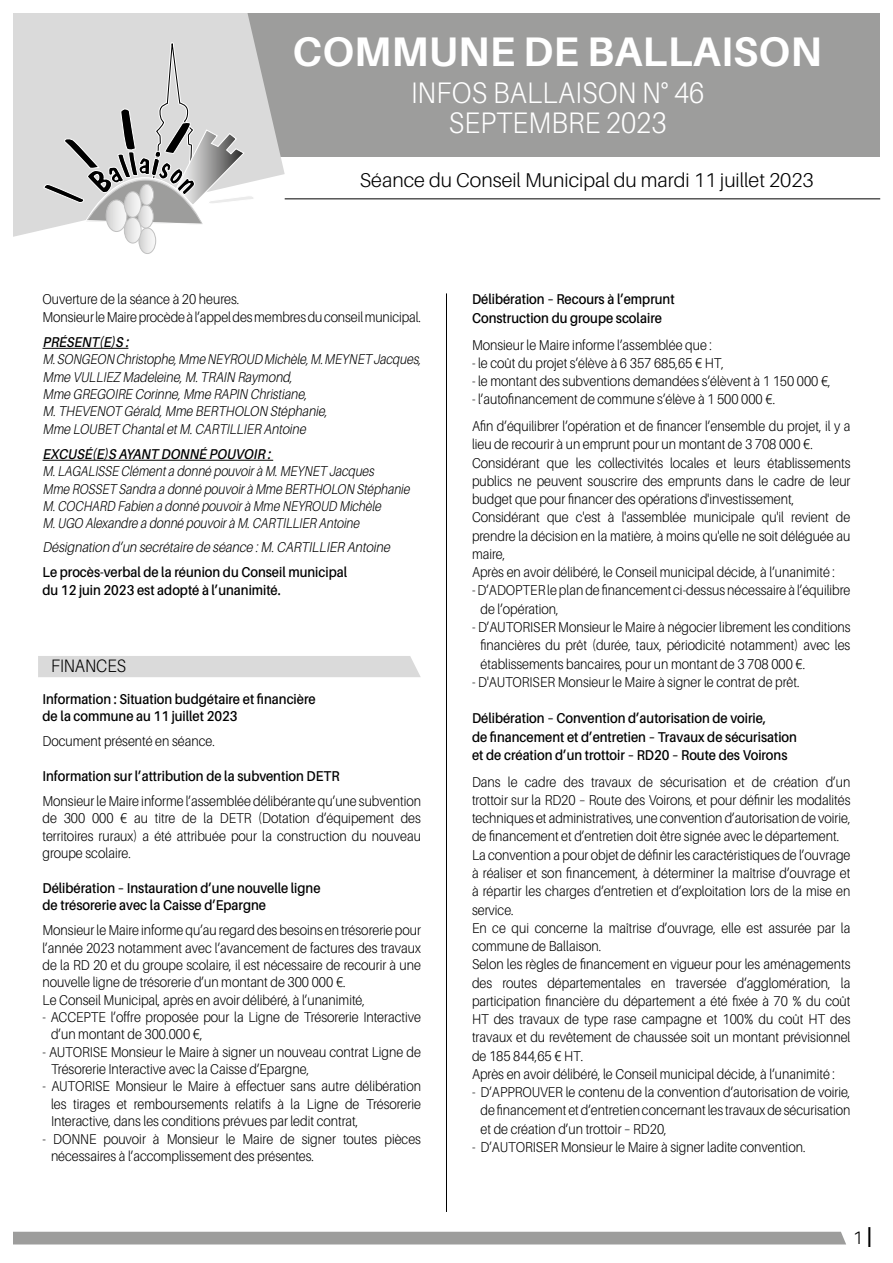
<style>
.page{position:relative;width:893px;height:1263px;background:#fff}
.page>*{position:absolute;margin:0;border:0;box-sizing:border-box;transform-origin:0 0}
.t1{font:700 41.4px "Aileron";letter-spacing:.005em;color:#fff}
.t2{font:300 29.7px/30px "Aileron";letter-spacing:.01em;color:#fff;text-align:center;scale:.91 1}
.t3{font:300 19.95px "Aileron";color:#000}
.t4{font:300 18px "Aileron";color:#000;scale:.9 1}
.t5{font:300 18px "Aileron";color:#000}
.t6{font:300 14.25px/18.3px "Aileron";color:#000;scale:.9 1}
.t7{font:600 14.25px/17.4px "Aileron";color:#000;scale:.9 1}
.t8{font:italic 300 14.25px/17.4px "Aileron";color:#000;scale:.86 1}
.t9{font:italic 300 14.25px/17.4px "Aileron";color:#000;scale:.85 1}
.t10{font:italic 300 14.25px "Aileron";color:#000;scale:.9 1}
.t11{font:italic 600 14.25px "Aileron";color:#000;scale:.9 1}
.s1{font-weight:600;font-size:28.8px}
</style>
<div class="page">
<div style="left:38px;top:656px;width:383px;height:21px;background:#dadada"></div>
<div style="left:117px;top:0;width:776px;height:156px;background:#9d9d9c"></div>
<svg style="left:13px;top:13px;width:272px;height:224px;fill:#dadada"></svg>
<div style="left:138px;top:227px;width:19px;height:28px;border:2px solid #fff;border-radius:50%"></div>
<svg style="left:43px;top:41px;width:213px;height:213px"></svg>
<div style="left:124px;top:217px;width:18px;height:26px;border:1px solid #c1c1c1;border-radius:50%"></div>
<div style="left:0;top:0;width:893px;height:13px;background:#fff"></div>
<div style="left:880px;top:0;width:13px;height:402px;background:#fff"></div>
<hr style="left:43px;top:348px;width:85px;height:1px;background:#000">
<hr style="left:43px;top:460px;width:230px;height:1px;background:#000">
<div style="left:13px;top:1232px;width:833px;height:12px;background:#9d9d9c"></div>
<hr style="left:446px;top:293px;width:1px;height:919px;background:#000">
<hr style="left:285px;top:198px;width:595px;height:1px;background:#000">
<h1 class="t1" style="left:293px;top:28px;width:531px">COMMUNE DE BALLAISON</h1>
<h2 class="t2" style="left:411px;top:78px;width:324px">INFOS BALLAISON N° 46<br>SEPTEMBRE 2023</h2>
<h3 class="t3" style="left:360px;top:169px;width:455px">Séance du Conseil Municipal du mardi 11 juillet 2023</h3>
<p class="t6" style="left:43px;top:291px;width:422px;line-height:17.4px">Ouverture de la séance à 20 heures.<br>Monsieur le Maire procède à l’appel des membres du conseil municipal.</p>
<p class="t11" style="left:43px;top:334px;width:100px">PRÉSENT(E)S :</p>
<p class="t8" style="left:43px;top:351px;width:442px">M.SONGEON Christophe, Mme NEYROUD Michèle, M.MEYNET Jacques, Mme VULLIEZ Madeleine, M.TRAIN Raymond,<br>Mme GREGOIRE Corinne, Mme RAPIN Christiane,<br>M.THEVENOT Gérald, Mme BERTHOLON Stéphanie,<br>Mme LOUBET ChantaletM.CARTILLIER Antoine</p>
<p class="t11" style="left:43px;top:446px;width:258px">EXCUSÉ(E)S AYANT DONNÉ POUVOIR :</p>
<p class="t9" style="left:43px;top:463px;width:437px">M.LAGALISSE Clémenta donné pouvoirà M.MEYNET Jacques<br>Mme ROSSET Sandra a donné pouvoirà Mme BERTHOLON Stéphanie M.COCHARD Fabien a donné pouvoirà Mme NEYROUD Michèle M.UGO Alexandre a donné pouvoirà M.CARTILLIER Antoine</p>
<p class="t10" style="left:43px;top:539px;width:391px">Désignation d’un secrétaire de séance :M.CARTILLIER Antoine</p>
<p class="t7" style="left:43px;top:564px;width:340px">Le procès-verbal de la réunion du Conseil municipal du 12 juin 2023 est adopté à l’unanimité.</p>
<p class="t4" style="left:51px;top:656px;width:85px">FINANCES</p>
<p class="t7" style="left:43px;top:690px;width:305px">Information : Situation budgétaire et financière de la commune au 11 juillet 2023</p>
<p class="t6" style="left:43px;top:732px;width:193px">Document présenté en séance.</p>
<p class="t7" style="left:43px;top:767px;width:332px">Information sur l’attribution de la subvention DETR</p>
<p class="t6" style="left:43px;top:792px;width:422px;line-height:17.4px;text-align:justify">Monsieur le Maire informe l’assemblée délibérante qu’une subvention de 300 000 € au titre de la DETR (Dotation d’équipement des territoires ruraux) a été attribuée pour la construction du nouveau groupe scolaire.</p>
<p class="t7" style="left:43px;top:879px;width:310px">Délibération – Instauration d’une nouvelle ligne de trésorerie avec la Caisse d’Epargne</p>
<p class="t6" style="left:43px;top:922px;width:422px;line-height:17.4px">Monsieur le Maire informe qu’au regard des besoins en trésorerie pour l’année 2023 notamment avec l’avancement de factures des travaux de la RD 20 et du groupe scolaire, il est nécessaire de recourir à une nouvelle ligne de trésorerie d’un montant de 300 000 €.<br>Le Conseil Municipal, après en avoir délibéré, à l’unanimité,</p>
<p class="t6" style="left:51px;top:1008px;width:413px;line-height:17.4px;text-indent:-9px">- ACCEPTE l’offre proposée pour la Ligne de Trésorerie Interactive d’un montant de 300.000 €,</p>
<p class="t6" style="left:51px;top:1043px;width:413px;line-height:17.4px;text-indent:-9px">- AUTORISE Monsieur le Maire à signer un nouveau contrat Ligne de<br>Trésorerie Interactive avec la Caisse d’Epargne,</p>
<p class="t6" style="left:51px;top:1078px;width:413px;line-height:17.4px;text-align:justify;text-indent:-9px">- AUTORISE Monsieur le Maire à effectuer sans autre délibération les tirages et remboursements relatifs à la Ligne de Trésorerie Interactive, dans les conditions prévues par ledit contrat,</p>
<p class="t6" style="left:51px;top:1130px;width:413px;line-height:17.4px;text-indent:-9px">- DONNE pouvoir à Monsieur le Maire de signer toutes pièces nécessaires à l’accomplissement des présentes.</p>
<p class="t7" style="left:472px;top:290px;width:227px;line-height:18.3px">Délibération – Recours à l’emprunt<br>Construction du groupe scolaire</p>
<p class="t6" style="left:472px;top:336px;width:268px">Monsieur le Maire informe l’assemblée que :</p>
<p class="t6" style="left:472px;top:354px;width:282px">- le coût du projet s’élève à 6 357 685,65 € HT,</p>
<p class="t6" style="left:472px;top:372px;width:400px">- le montant des subventions demandées s’élèvent à 1 150 000 €,</p>
<p class="t6" style="left:472px;top:386px;width:422px;line-height:26.8px">- l’autofinancement de commune s’élève à 1 500 000 €.<br>Afin d’équilibrer l’opération et de financer l’ensemble du projet, il y a</p>
<p class="t6" style="left:472px;top:435px;width:422px">lieu de recourir à un emprunt pour un montant de 3 708 000 €.<br>Considérant que les collectivités locales et leurs établissements publics ne peuvent souscrire des emprunts dans le cadre de leur budget que pour financer des opérations d'investissement, Considérant que c'est à l'assemblée municipale qu'il revient de prendre la décision en la matière, à moins qu'elle ne soit déléguée au maire,<br>Après en avoir délibéré, le Conseil municipal décide, à l’unanimité :</p>
<p class="t6" style="left:480px;top:581px;width:413px;text-indent:-9px">- D’ADOPTER le plan de financement ci-dessus nécessaire à l’équilibre de l’opération,</p>
<p class="t6" style="left:480px;top:618px;width:413px;text-align:justify;text-indent:-9px">- D’AUTORISER Monsieur le Maire à négocier librement les conditions financières du prêt (durée, taux, périodicité notamment) avec les établissements bancaires, pour un montant de 3 708 000 €.</p>
<p class="t6" style="left:472px;top:673px;width:365px">- D'AUTORISER Monsieur le Maire à signer le contrat de prêt.</p>
<p class="t7" style="left:472px;top:709px;width:363px;line-height:18.3px">Délibération – Convention d’autorisation de voirie,<br>de financement et d’entretien – Travaux de sécurisation et de création d’un trottoir – RD20 – Route des Voirons</p>
<p class="t6" style="left:472px;top:773px;width:422px">Dans le cadre des travaux de sécurisation et de création d’un trottoir sur la RD20 – Route des Voirons, et pour définir les modalités techniques et administratives, une convention d’autorisation de voirie, de financement et d’entretien doit être signée avec le département.<br>La convention a pour objet de définir les caractéristiques de l’ouvrage à réaliser et son financement, à déterminer la maîtrise d’ouvrage et à répartir les charges d’entretien et d’exploitation lors de la mise en service.<br>En ce qui concerne la maîtrise d’ouvrage, elle est assurée par la commune de Ballaison.<br>Selon les règles de financement en vigueur pour les aménagements des routes départementales en traversée d’agglomération, la participation financière du département a été fixée à 70 % du coût HT des travaux de type rase campagne et 100% du coût HT des travaux et du revêtement de chaussée soit un montant prévisionnel de 185 844,65 € HT.<br>Après en avoir délibéré, le Conseil municipal décide, à l’unanimité :</p>
<p class="t6" style="left:480px;top:1083px;width:413px;text-align:justify;text-indent:-9px">- D’APPROUVER le contenu de la convention d’autorisation de voirie, de financement et d’entretien concernant les travaux de sécurisation et de création d’un trottoir – RD20,</p>
<p class="t6" style="left:472px;top:1138px;width:372px">- D’AUTORISER Monsieur le Maire à signer ladite convention.</p>
<p class="t5" style="left:853px;top:1228px;width:20px">1 <span class="s1">I</span></p>
</div>
